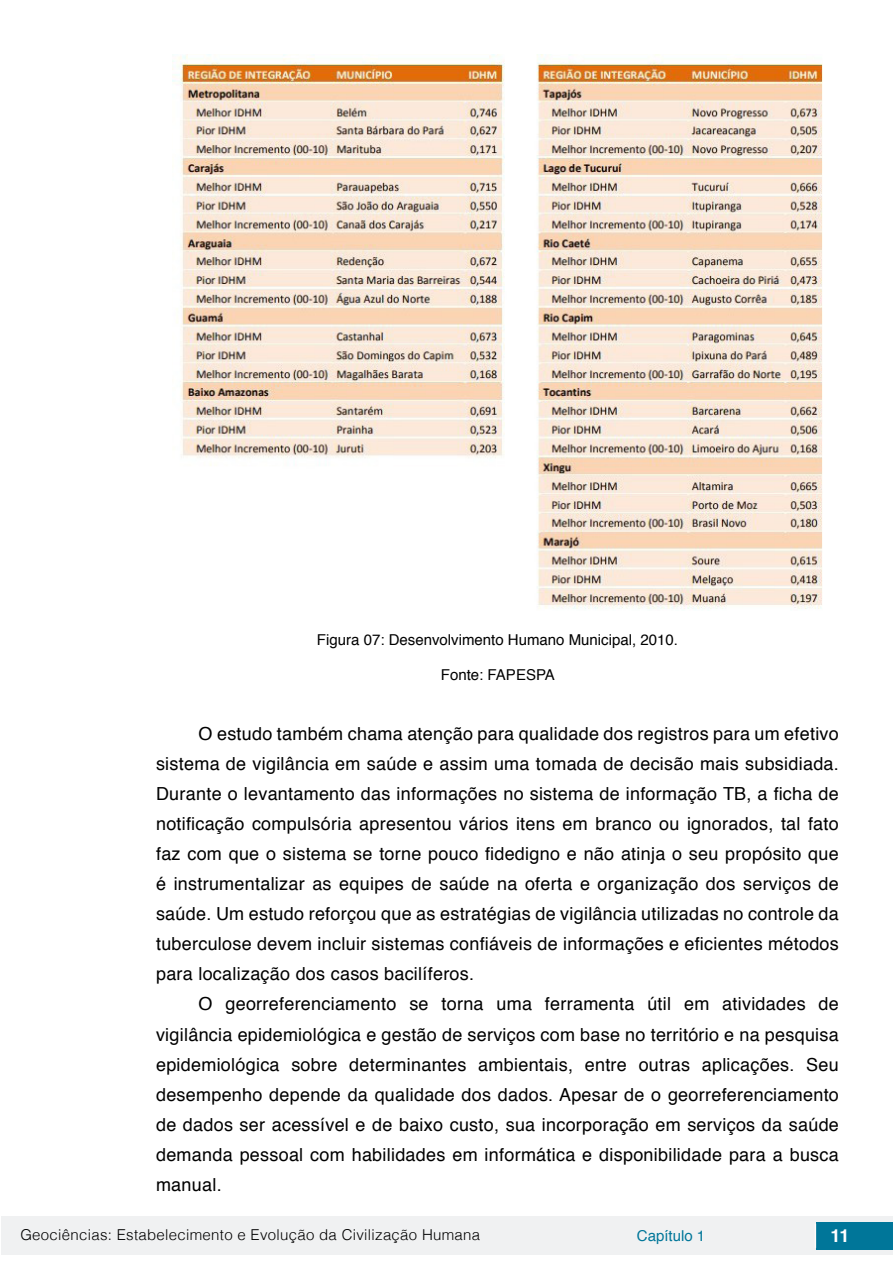
<style>
.page{position:relative;width:893px;height:1263px;background:#fff}
.page>*{position:absolute;margin:0;border:0;box-sizing:border-box;transform-origin:0 0}
.txt{font:18px/30px "Helvetica";letter-spacing:.015em;color:#000;text-align:justify}
.t1{font:700 18px "Helvetica";color:#fff}
.info_tab_gra_imag{font:15px "Helvetica";color:#000}
.t2{font:300 15px "Helvetica";letter-spacing:.02em;color:#000}
.t3{font:15px "Helvetica";color:#007699}
</style>
<div class="page">
<div style="left:1px;top:1216px;width:891px;height:38px;background:#f0f1f2"></div>
<div style="left:816px;top:1222px;width:77px;height:27px;background:#007699"></div>
<svg style="left:815px;top:1224px;width:1px;height:24px"></svg>
<img style="left:172px;top:54px;width:651px;height:555px">
<p class="info_tab_gra_imag" style="left:317px;top:629px;width:362px">Figura 07: Desenvolvimento Humano Municipal, 2010.</p>
<p class="info_tab_gra_imag" style="left:441px;top:664px;width:115px">Fonte: FAPESPA</p>
<p class="txt" style="left:156px;top:720px;width:684px;text-indent:43px">O estudo também chama atenção para qualidade dos registros para um efetivo sistema de vigilância em saúde e assim uma tomada de decisão mais subsidiada.<br>Durante o levantamento das informações no sistema de informação TB, a ficha de notificação compulsória apresentou vários itens em branco ou ignorados, tal fato faz com que o sistema se torne pouco fidedigno e não atinja o seu propósito que é instrumentalizar as equipes de saúde na oferta e organização dos serviços de saúde. Um estudo reforçou que as estratégias de vigilância utilizadas no controle da tuberculose devem incluir sistemas confiáveis de informações e eficientes métodos para localização dos casos bacilíferos.</p>
<p class="txt" style="left:156px;top:990px;width:684px;text-indent:43px">O georreferenciamento se torna uma ferramenta útil em atividades de vigilância epidemiológica e gestão de serviços com base no território e na pesquisa epidemiológica sobre determinantes ambientais, entre outras aplicações. Seu desempenho depende da qualidade dos dados. Apesar de o georreferenciamento de dados ser acessível e de baixo custo, sua incorporação em serviços da saúde demanda pessoal com habilidades em informática e disponibilidade para a busca manual.</p>
<p class="t2" style="left:20px;top:1222px;width:461px">Geociências: Estabelecimento e Evolução da Civilização Humana</p>
<p class="t3" style="left:637px;top:1224px;width:70px">Capítulo 1</p>
<p class="t1" style="left:830px;top:1221px;width:21px">11</p>
</div>
